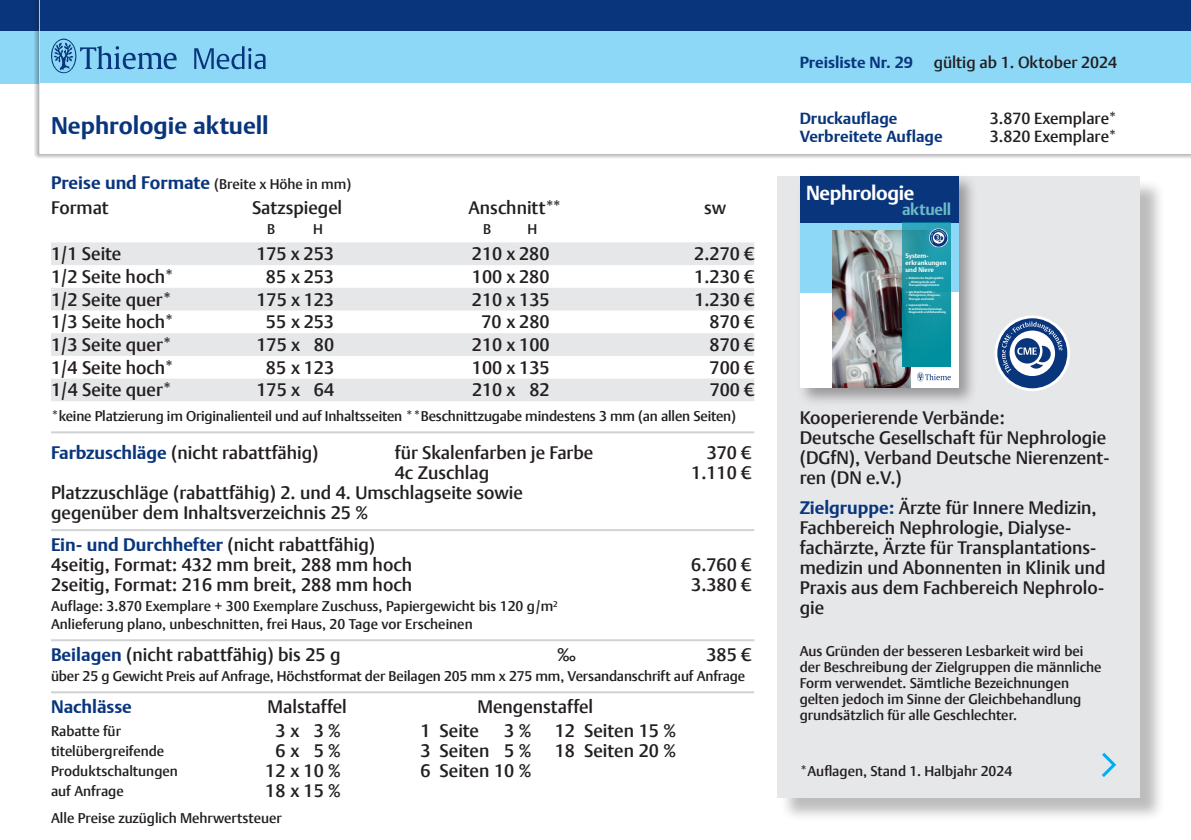
<style>
.page{position:relative;width:1191px;height:840px;background:#fff}
.page>*{position:absolute;margin:0;border:0;box-sizing:border-box;transform-origin:0 0}
.t1{font:700 24px "Thieme Argo 2011";color:#08357c}
.t2{font:700 19.8px "Thieme Argo 2011";letter-spacing:-.02em;color:#fff}
.t3{font:500 18px/20px "Thieme Argo 2011";color:#231f20}
.t4{font:700 18px "Thieme Argo 2011";color:#08357c}
.t5{font:500 16px "Thieme Argo 2011";color:#231f20}
.t6{font:700 16px "Thieme Argo 2011";color:#08357c}
.t7{font:700 16px "Thieme Argo 2011";letter-spacing:-.015em;color:#6abbc6}
.t8{font:500 14px/16px "Thieme Argo 2011";color:#231f20}
.t9{font:700 6.4px/7px "Thieme Argo 2011";letter-spacing:-.005em;color:#fff}
.t10{font:700 3px/3.4px "Thieme Argo 2011";color:#fff}
.s1{font-weight:700;font-size:18px;color:#08357c}
.s2{font-weight:700;color:#08357c}
</style>
<div class="page">
<div style="left:0;top:0;width:1191px;height:31px;background:#08357c"></div>
<div style="left:0;top:31px;width:1191px;height:52px;background:#8dd7f7"></div>
<div style="left:34px;top:0;width:1157px;height:158px;background:#231f20;opacity:.75"></div>
<div style="left:40px;top:0;width:1151px;height:31px;background:#08357c"></div>
<div style="left:40px;top:31px;width:1151px;height:52px;background:#8dd7f7"></div>
<div style="left:40px;top:83px;width:1151px;height:71px;background:#fff"></div>
<svg style="left:194px;top:46px;width:71px;height:23px"></svg>
<svg style="left:51px;top:39px;width:126px;height:35px"></svg>
<div style="left:779px;top:179px;width:386px;height:643px;background:#231f20;opacity:.3"></div>
<div style="left:777px;top:176px;width:363px;height:621px;background:#e6e7e9"></div>
<svg style="left:1102px;top:752px;width:15px;height:25px"></svg>
<svg style="left:51px;top:242px;width:703px;height:159px;fill:#e6e7e9"></svg>
<hr style="left:52px;top:431px;width:701px;height:2px;background:#d1d2d4">
<hr style="left:52px;top:529px;width:701px;height:2px;background:#d1d2d4">
<hr style="left:52px;top:639px;width:701px;height:2px;background:#d1d2d4">
<hr style="left:52px;top:691px;width:701px;height:2px;background:#d1d2d4">
<div style="left:796px;top:173px;width:182px;height:234px;background:#231f20;opacity:.4"></div>
<div style="left:799px;top:176px;width:159px;height:211px;background:#fff"></div>
<div style="left:799px;top:222px;width:159px;height:70px;background:#8dd7f7"></div>
<div style="left:799px;top:176px;width:159px;height:46px;background:#08357c"></div>
<div style="left:832px;top:230px;width:101px;height:157px;background:#231f20;opacity:.09"></div>
<svg style="left:902px;top:366px;width:8px;height:21px"></svg>
<div style="left:910px;top:366px;width:48px;height:21px;background:#fff"></div>
<svg style="left:917px;top:372px;width:33px;height:9px"></svg>
<img style="left:902px;top:222px;width:49px;height:144px">
<svg style="left:929px;top:228px;width:19px;height:19px"></svg>
<svg style="left:994px;top:315px;width:76px;height:76px"></svg>
<svg style="left:997px;top:318px;width:70px;height:70px"></svg>
<h1 class="t1" style="left:51px;top:110px;width:219px">Nephrologie aktuell</h1>
<p class="t8" style="left:51px;top:175px;width:302px"><span class="s1">Preise und Formate</span> (Breite x Höhe in mm)</p>
<p class="t3" style="left:51px;top:197px;width:59px">Format</p>
<p class="t3" style="left:252px;top:197px;width:92px">Satzspiegel</p>
<p class="t3" style="left:468px;top:197px;width:95px">Anschnitt**</p>
<p class="t3" style="left:704px;top:197px;width:24px">sw</p>
<p class="t8" style="left:267px;top:221px;width:10px">B</p>
<p class="t8" style="left:313px;top:221px;width:11px">H</p>
<p class="t8" style="left:483px;top:221px;width:10px">B</p>
<p class="t8" style="left:527px;top:221px;width:11px">H</p>
<p class="t3" style="left:51px;top:243px;width:72px">1/1 Seite</p>
<p class="t3" style="left:256px;top:243px;width:79px">175 x 253</p>
<p class="t3" style="left:472px;top:243px;width:79px">210 x 280</p>
<p class="t3" style="left:694px;top:243px;width:61px">2.270 €</p>
<p class="t3" style="left:51px;top:266px;width:125px">1/2 Seite hoch*</p>
<p class="t3" style="left:266px;top:266px;width:70px">85 x 253</p>
<p class="t3" style="left:472px;top:266px;width:79px">100 x 280</p>
<p class="t3" style="left:694px;top:266px;width:61px">1.230 €</p>
<p class="t3" style="left:51px;top:288px;width:123px">1/2 Seite quer*</p>
<p class="t3" style="left:256px;top:288px;width:79px">175 x 123</p>
<p class="t3" style="left:472px;top:288px;width:79px">210 x 135</p>
<p class="t3" style="left:694px;top:288px;width:61px">1.230 €</p>
<p class="t3" style="left:51px;top:311px;width:125px">1/3 Seite hoch*</p>
<p class="t3" style="left:266px;top:311px;width:70px">55 x 253</p>
<p class="t3" style="left:481px;top:311px;width:70px">70 x 280</p>
<p class="t3" style="left:709px;top:311px;width:46px">870 €</p>
<p class="t3" style="left:51px;top:334px;width:123px">1/3 Seite quer*</p>
<p class="t3" style="left:256px;top:334px;width:79px">175 x 80</p>
<p class="t3" style="left:472px;top:334px;width:79px">210 x 100</p>
<p class="t3" style="left:709px;top:334px;width:46px">870 €</p>
<p class="t3" style="left:51px;top:357px;width:125px">1/4 Seite hoch*</p>
<p class="t3" style="left:266px;top:357px;width:70px">85 x 123</p>
<p class="t3" style="left:472px;top:357px;width:79px">100 x 135</p>
<p class="t3" style="left:709px;top:357px;width:46px">700 €</p>
<p class="t3" style="left:51px;top:379px;width:123px">1/4 Seite quer*</p>
<p class="t3" style="left:256px;top:379px;width:79px">175 x 64</p>
<p class="t3" style="left:472px;top:379px;width:79px">210 x 82</p>
<p class="t3" style="left:709px;top:379px;width:46px">700 €</p>
<p class="t8" style="left:51px;top:408px;width:686px">*keine Platzierung im Originalienteil und auf Inhaltsseiten **Beschnittzugabe mindestens 3 mm (an allen Seiten)</p>
<p class="t3" style="left:51px;top:442px;width:269px"><span class="s2">Farbzuschläge</span> (nicht rabattfähig)</p>
<p class="t3" style="left:395px;top:442px;width:200px">für Skalenfarben je Farbe</p>
<p class="t3" style="left:706px;top:442px;width:46px">370 €</p>
<p class="t3" style="left:395px;top:462px;width:96px">4c Zuschlag</p>
<p class="t3" style="left:691px;top:462px;width:62px">1.110 €</p>
<p class="t3" style="left:51px;top:482px;width:473px">Platzzuschläge (rabattfähig) 2. und 4. Umschlagseite sowie gegenüber dem Inhaltsverzeichnis 25 %</p>
<p class="t3" style="left:51px;top:534px;width:362px"><span class="s2">Ein- und Durchhefter</span> (nicht rabattfähig)<br>4seitig, Format: 432 mm breit, 288 mm hoch</p>
<p class="t3" style="left:691px;top:554px;width:62px">6.760 €</p>
<p class="t3" style="left:51px;top:574px;width:362px">2seitig, Format: 216 mm breit, 288 mm hoch</p>
<p class="t3" style="left:691px;top:574px;width:62px">3.380 €</p>
<p class="t8" style="left:51px;top:596px;width:508px;line-height:18px">Auflage: 3.870 Exemplare + 300 Exemplare Zuschuss, Papiergewicht bis 120 g/m<sup>2<br></sup>Anlieferung plano, unbeschnitten, frei Haus, 20 Tage vor Erscheinen</p>
<p class="t3" style="left:51px;top:644px;width:291px"><span class="s2">Beilagen</span> (nicht rabattfähig) bis 25 g</p>
<p class="t3" style="left:557px;top:644px;width:21px">‰</p>
<p class="t3" style="left:706px;top:644px;width:46px">385 €</p>
<p class="t8" style="left:51px;top:667px;width:695px">über 25 g Gewicht Preis auf Anfrage, Höchstformat der Beilagen 205 mm x 275 mm, Versandanschrift auf Anfrage</p>
<p class="t4" style="left:51px;top:694px;width:82px">Nachlässe</p>
<p class="t3" style="left:267px;top:696px;width:81px">Malstaffel</p>
<p class="t3" style="left:477px;top:696px;width:117px">Mengenstaffel</p>
<p class="t8" style="left:51px;top:722px;width:71px">Rabatte für</p>
<p class="t3" style="left:275px;top:720px;width:67px">3x 3 %</p>
<p class="t3" style="left:420px;top:720px;width:60px">1 Seite</p>
<p class="t3" style="left:504px;top:720px;width:29px">3 %</p>
<p class="t3" style="left:555px;top:720px;width:123px">12 Seiten 15 %</p>
<p class="t8" style="left:51px;top:742px;width:115px">titelübergreifende</p>
<p class="t3" style="left:275px;top:740px;width:67px">6x 5 %</p>
<p class="t3" style="left:420px;top:740px;width:113px">3 Seiten 5 %</p>
<p class="t3" style="left:555px;top:740px;width:123px">18 Seiten 20 %</p>
<p class="t8" style="left:51px;top:762px;width:128px">Produktschaltungen</p>
<p class="t3" style="left:265px;top:760px;width:77px">12 x 10 %</p>
<p class="t3" style="left:420px;top:760px;width:113px">6 Seiten 10 %</p>
<p class="t8" style="left:51px;top:781px;width:74px">auf Anfrage</p>
<p class="t3" style="left:265px;top:779px;width:77px">18 x 15 %</p>
<p class="t8" style="left:51px;top:809px;width:232px">Alle Preise zuzüglich Mehrwertsteuer</p>
<p class="t6" style="left:799px;top:52px;width:115px">Preisliste Nr. 29</p>
<p class="t5" style="left:933px;top:52px;width:185px">gültig ab 1. Oktober 2024</p>
<p class="t6" style="left:799px;top:108px;width:99px">Druckauflage</p>
<p class="t5" style="left:989px;top:108px;width:129px">3.870 Exemplare*</p>
<p class="t6" style="left:799px;top:126px;width:144px">Verbreitete Auflage</p>
<p class="t5" style="left:989px;top:126px;width:129px">3.820 Exemplare*</p>
<p class="t2" style="left:806px;top:179px;width:110px">Nephrologie</p>
<p class="t7" style="left:902px;top:199px;width:51px">aktuell</p>
<p class="t9" style="left:905px;top:252px;width:42px">System&shy;erkrankungen und Niere</p>
<p class="t10" style="left:905px;top:276px;width:40px">▪ Diabetische Nephropathie</p>
<p class="t10" style="left:908px;top:280px;width:32px">– Hintergründe und<br>Therapiemöglichkeiten</p>
<p class="t10" style="left:908px;top:290px;width:34px;text-indent:-3px">▪ IgA-Nephropathie –<br>Pathogenese, Diagnose,<br>Therapie und mehr</p>
<p class="t10" style="left:908px;top:303px;width:39px;text-indent:-3px">▪ Lupusnephritis –<br>Krankheitsmechanismen,<br>Diagnostik und Behandlung</p>
<p class="t3" style="left:799px;top:407px;width:311px">Kooperierende Verbände:<br>Deutsche Gesellschaft für Nephrologie (DGfN), Verband Deutsche Nierenzent&shy;ren (DN e.V.)</p>
<p class="t3" style="left:799px;top:497px;width:307px"><span class="s2">Zielgruppe:</span> Ärzte für Innere Medizin,<br>Fachbereich Nephrologie, Dialyse&shy;fachärzte, Ärzte für Transplantations&shy;medizin und Abonnenten in Klinik und<br>Praxis aus dem Fachbereich Nephrolo&shy;gie</p>
<p class="t8" style="left:799px;top:642px;width:303px">Aus Gründen der besseren Lesbarkeit wird bei der Beschreibung der Zielgruppen die männliche Form verwendet. Sämtliche Bezeichnungen gelten jedoch im Sinne der Gleichbehandlung grundsätzlich für alle Geschlechter.</p>
<p class="t8" style="left:799px;top:762px;width:214px">*Auflagen, Stand 1. Halbjahr 2024</p>
</div>
